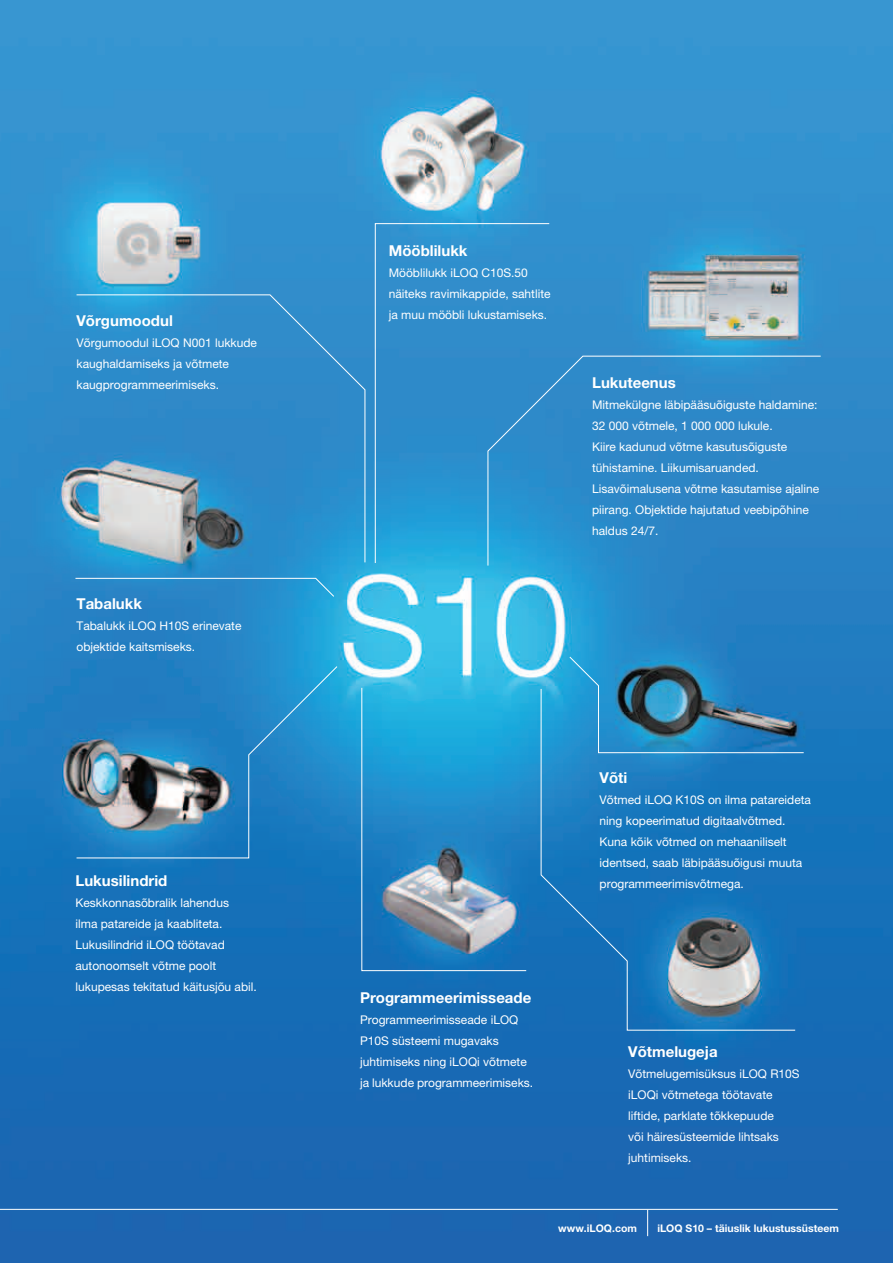
<style>
.page{position:relative;width:893px;height:1263px;background:#fff}
.page>*{position:absolute;margin:0;border:0;box-sizing:border-box;transform-origin:0 0}
.t1{font:700 15px "Helvetica Neue LT Pro";color:#fff}
.t2{font:12px/21px "Helvetica Neue LT Pro";color:#fff}
.t3{font:700 10.5px "Helvetica Neue LT Pro";color:#fff}
</style>
<div class="page">
<img style="left:0;top:0;width:893px;height:1263px">
<hr style="left:0;top:1209px;width:838px;height:1px;background:#fff">
<svg style="left:647px;top:1210px;width:1px;height:26px"></svg>
<svg style="left:361px;top:687px;width:166px;height:284px"></svg>
<svg style="left:375px;top:223px;width:175px;height:341px"></svg>
<svg style="left:487px;top:355px;width:334px;height:211px"></svg>
<svg style="left:76px;top:294px;width:290px;height:269px"></svg>
<svg style="left:75px;top:578px;width:260px;height:19px"></svg>
<svg style="left:76px;top:665px;width:262px;height:194px"></svg>
<svg style="left:569px;top:656px;width:235px;height:97px"></svg>
<svg style="left:540px;top:688px;width:256px;height:343px"></svg>
<p class="t1" style="left:77px;top:312px;width:98px">Võrgumoodul</p>
<p class="t2" style="left:77px;top:332px;width:182px">Võrgumoodul iLOQ N001 lukkude kaughaldamiseks ja võtmete kaugprogrammeerimiseks.</p>
<p class="t1" style="left:77px;top:595px;width:67px">Tabalukk</p>
<p class="t2" style="left:77px;top:615px;width:166px">Tabalukk iLOQ H10S erinevate objektide kaitsmiseks.</p>
<p class="t1" style="left:75px;top:871px;width:93px">Lukusilindrid</p>
<p class="t2" style="left:75px;top:892px;width:183px">Keskkonnasõbralik lahendus<br>ilma patareide ja kaabliteta.<br>Lukusilindrid iLOQ töötavad autonoomselt võtme poolt lukupesas tekitatud käitusjõu abil.</p>
<p class="t1" style="left:389px;top:242px;width:80px">Mööblilukk</p>
<p class="t2" style="left:389px;top:262px;width:163px">Mööblilukk iLOQ C10S.50 näiteks ravimikappide, sahtlite ja muu mööbli lukustamiseks.</p>
<p class="t1" style="left:592px;top:373px;width:85px">Lukuteenus</p>
<p class="t2" style="left:592px;top:394px;width:229px">Mitmekülgne läbipääsuõiguste haldamine:<br>32 000 võtmele, 1 000 000 lukule.<br>Kiire kadunud võtme kasutusõiguste tühistamine. Liikumisaruanded.<br>Lisavõimalusena võtme kasutamise ajaline piirang. Objektide hajutatud veebipõhine haldus 24/7.</p>
<p class="t1" style="left:360px;top:988px;width:173px">Programmeerimisseade</p>
<p class="t2" style="left:360px;top:1009px;width:175px">Programmeerimisseade iLOQ<br>P10S süsteemi mugavaks juhtimiseks ning iLOQi võtmete ja lukkude programmeerimiseks.</p>
<p class="t1" style="left:600px;top:768px;width:29px">Võti</p>
<p class="t2" style="left:600px;top:789px;width:213px">Võtmed iLOQ K10S on ilma patareideta ning kopeerimatud digitaalvõtmed.<br>Kuna kõik võtmed on mehaaniliselt identsed, saab läbipääsuõigusi muuta programmeerimisvõtmega.</p>
<p class="t1" style="left:628px;top:1042px;width:91px">Võtmelugeja</p>
<p class="t2" style="left:628px;top:1063px;width:173px">Võtmelugemisüksus iLOQ R10S iLOQi võtmetega töötavate liftide, parklate tõkkepuude<br>või häiresüsteemide lihtsaks juhtimiseks.</p>
<p class="t3" style="left:558px;top:1222px;width:80px">www.iLOQ.com</p>
<p class="t3" style="left:657px;top:1222px;width:183px">iLOQ S10 – täiuslik lukustussüsteem</p>
</div>
